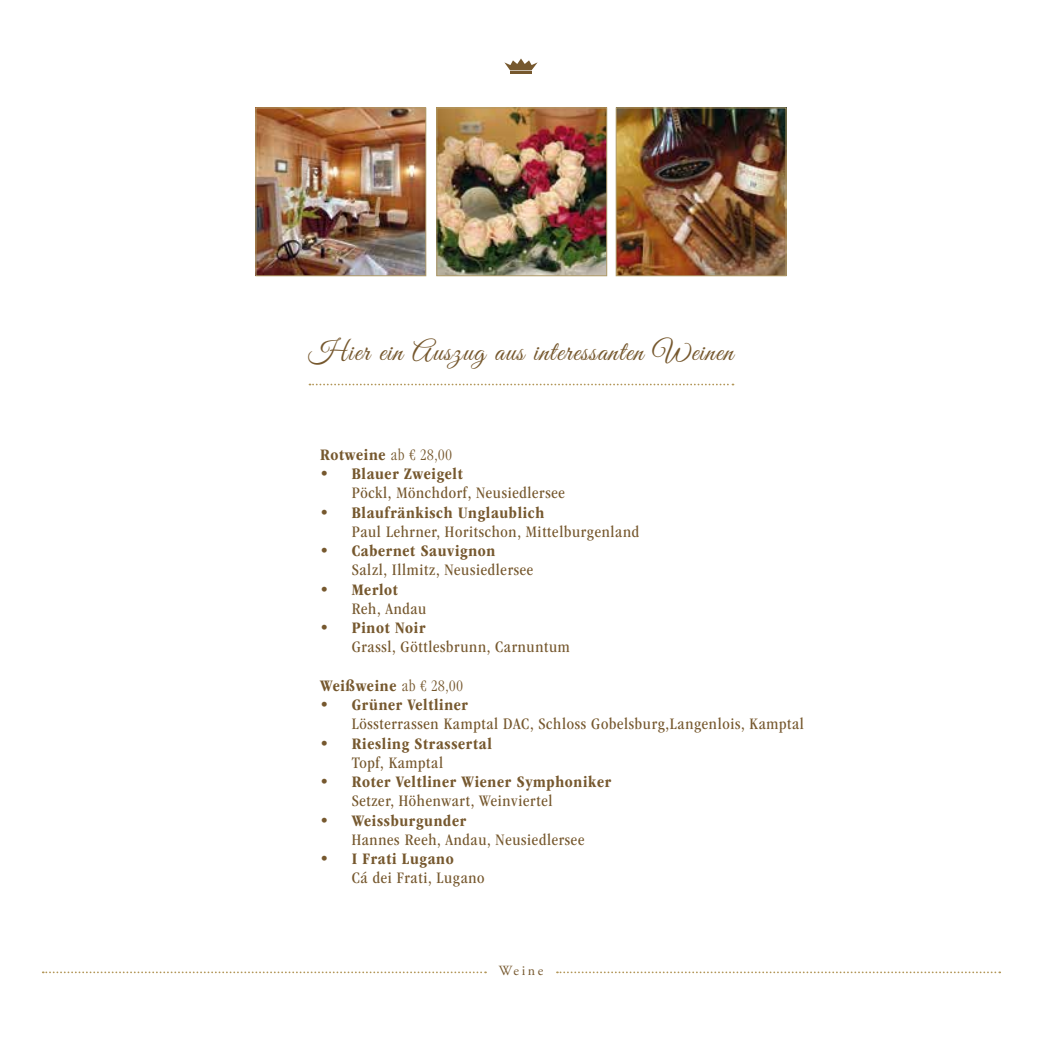
<style>
.page{position:relative;width:1042px;height:1042px;background:#fff}
.page>*{position:absolute;margin:0;border:0;box-sizing:border-box;transform-origin:0 0}
.t1{font:28px "Great Vibes";letter-spacing:.04em;color:#76582e}
.t2{font:condensed 16.62px "ITC Garamond Std";letter-spacing:.04em;color:#76582e}
.t3{font:700 condensed 16.62px "ITC Garamond Std";letter-spacing:.04em;color:#76582e}
.t4{font:14px "Adobe Garamond Pro";letter-spacing:.18em;color:#76582e}
.s1{font-weight:300}
</style>
<div class="page">
<svg style="left:43px;top:971px;width:443px;height:2px"></svg>
<svg style="left:557px;top:971px;width:443px;height:2px"></svg>
<svg style="left:309px;top:384px;width:424px;height:1px"></svg>
<img style="left:258px;top:110px;width:166px;height:164px">
<div style="left:256px;top:108px;width:170px;height:168px;border:1px solid #b09b68"></div>
<img style="left:439px;top:110px;width:166px;height:164px">
<div style="left:437px;top:108px;width:170px;height:168px;border:1px solid #b09b68"></div>
<img style="left:618px;top:110px;width:166px;height:164px">
<div style="left:616px;top:108px;width:170px;height:168px;border:1px solid #b09b68"></div>
<svg style="left:504px;top:58px;width:33px;height:12px"></svg>
<hr style="left:510px;top:72px;width:22px;height:2px;background:#76582e">
<h1 class="t1" style="left:309px;top:337px;width:426px">Hier ein Auszug aus interessanten Weinen</h1>
<p class="t3" style="left:320px;top:445px;width:133px">Rotweine <span class="s1">ab € 28,00</span></p>
<p class="t3" style="left:320px;top:464px;width:144px">• Blauer Zweigelt</p>
<p class="t2" style="left:352px;top:484px;width:215px">Pöckl, Mönchdorf, Neusiedlersee</p>
<p class="t3" style="left:320px;top:503px;width:226px">• Blaufränkisch Unglaublich</p>
<p class="t2" style="left:352px;top:522px;width:289px">Paul Lehrner, Horitschon, Mittelburgenland</p>
<p class="t3" style="left:320px;top:541px;width:177px">• Cabernet Sauvignon</p>
<p class="t2" style="left:352px;top:561px;width:183px">Salzl, Illmitz, Neusiedlersee</p>
<p class="t3" style="left:320px;top:580px;width:79px">• Merlot</p>
<p class="t2" style="left:352px;top:599px;width:76px">Reh, Andau</p>
<p class="t3" style="left:320px;top:618px;width:107px">• Pinot Noir</p>
<p class="t2" style="left:352px;top:638px;width:220px">Grassl, Göttlesbrunn, Carnuntum</p>
<p class="t3" style="left:320px;top:676px;width:144px">Weißweine <span class="s1">ab € 28,00</span></p>
<p class="t3" style="left:320px;top:695px;width:149px">• Grüner Veltliner</p>
<p class="t2" style="left:352px;top:715px;width:454px">Lössterrassen Kamptal DAC, Schloss Gobelsburg,Langenlois, Kamptal</p>
<p class="t3" style="left:320px;top:734px;width:173px">• Riesling Strassertal</p>
<p class="t2" style="left:352px;top:753px;width:93px">Topf, Kamptal</p>
<p class="t3" style="left:320px;top:772px;width:293px">• Roter Veltliner Wiener Symphoniker</p>
<p class="t2" style="left:352px;top:792px;width:202px">Setzer, Höhenwart, Weinviertel</p>
<p class="t3" style="left:320px;top:811px;width:148px">• Weissburgunder</p>
<p class="t2" style="left:352px;top:830px;width:234px">Hannes Reeh, Andau, Neusiedlersee</p>
<p class="t3" style="left:320px;top:849px;width:135px">• I Frati Lugano</p>
<p class="t2" style="left:352px;top:869px;width:134px">Cá dei Frati, Lugano</p>
<p class="t4" style="left:499px;top:962px;width:46px">Weine</p>
</div>
